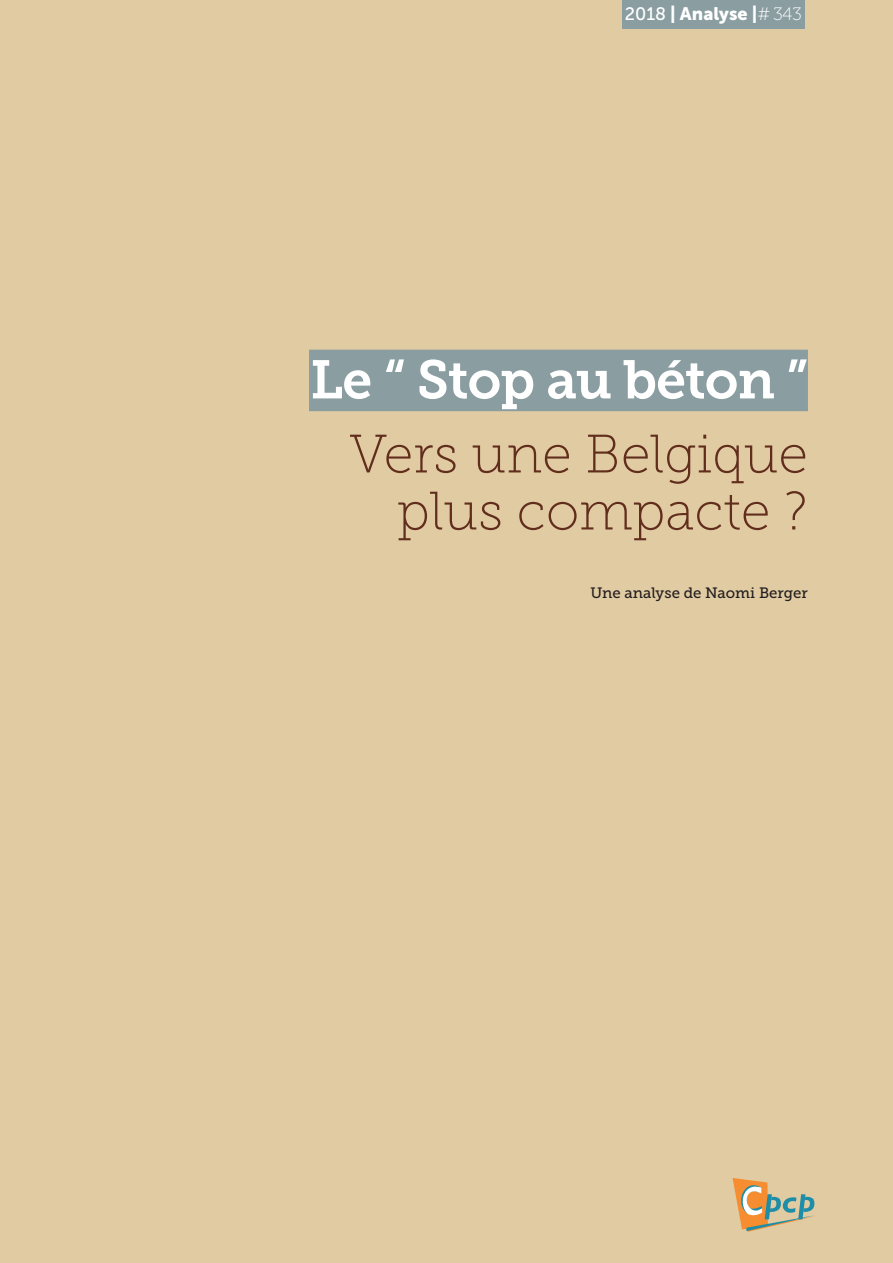
<style>
.page{position:relative;width:893px;height:1263px;background:#e1cba2}
.page>*{position:absolute;margin:0;border:0;box-sizing:border-box;transform-origin:0 0}
.t1{font:54px/57px "Museo Slab 100";color:#612d1c;text-align:right}
.t2{font:54px "Museo Slab 700";letter-spacing:-.02em;color:#fff}
.t3{font:18px "Museo Sans 900";color:#fff}
.t4{font:15px "Museo Slab 500";color:#231f20}
.s1{font-family:"Museo Sans 500"}
.s2{font-family:"Museo 100"}
</style>
<div class="page">
<svg style="left:732px;top:1178px;width:83px;height:54px"></svg>
<div style="left:309px;top:350px;width:499px;height:61px;background:#8a9da1"></div>
<div style="left:622px;top:0;width:183px;height:29px;background:#8a9da1"></div>
<p class="t3" style="left:625px;top:3px;width:178px"><span class="s1">2018</span> | Analyse |<span class="s2"># 343</span></p>
<p class="t2" style="left:310px;top:349px;width:499px">Le “ Stop au béton ”</p>
<p class="t1" style="left:349px;top:426px;width:460px">Vers une Belgique plus compacte ?</p>
<p class="t4" style="left:590px;top:585px;width:219px">Une analyse de Naomi Berger</p>
</div>
